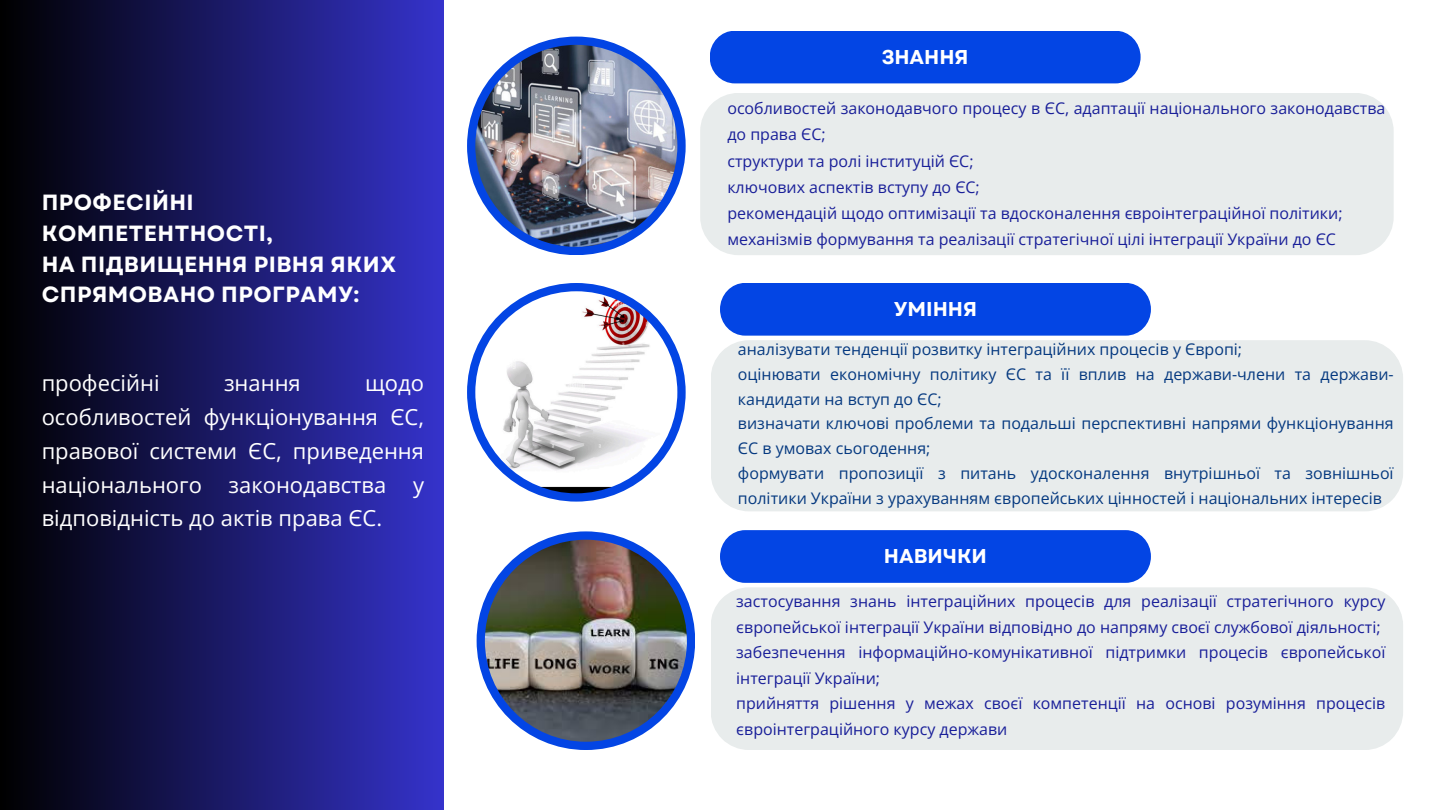
<style>
.page{position:relative;width:1440px;height:810px;background:#fff}
.page>*{position:absolute;margin:0;border:0;box-sizing:border-box;transform-origin:0 0}
.t1{font:22px/33.8px "Open Sans";color:#fff;text-align:justify}
.t2{font:700 22px/30.8px "Garet";letter-spacing:.02em;color:#fff}
.t3{font:700 20px "Garet";color:#fff}
.t4{font:16px/25.5px "Open Sans";color:#191f99}
.t5{font:16px/24.8px "Open Sans";color:#053980}
</style>
<div class="page">
<div style="left:0;top:0;width:443px;height:810px;background:linear-gradient(to right,#000,#3533cb)"></div>
<div style="left:467px;top:37px;width:219px;height:218px;background:#0345e4;border-radius:50%"></div>
<img style="left:475px;top:45px;width:202px;height:202px;border-radius:50%">
<div style="left:710px;top:31px;width:431px;height:52px;background:#0345e4;border-radius:26px"></div>
<div style="left:700px;top:93px;width:693px;height:162px;background:#e8ecec"></div>
<svg style="left:467px;top:283px;width:219px;height:219px;fill:#0345e4"></svg>
<div style="left:470px;top:286px;width:213px;height:213px;background:#0345e4;border-radius:50%"></div>
<img style="left:475px;top:291px;width:202px;height:202px;border-radius:50%">
<div style="left:720px;top:283px;width:431px;height:53px;background:#0345e4;border-radius:26px"></div>
<div style="left:711px;top:340px;width:692px;height:171px;background:#e8ecec"></div>
<div style="left:477px;top:531px;width:218px;height:219px;background:#0345e4;border-radius:50%"></div>
<img style="left:485px;top:540px;width:202px;height:202px;border-radius:50%">
<div style="left:720px;top:530px;width:431px;height:53px;background:#0345e4;border-radius:26px"></div>
<div style="left:711px;top:587px;width:692px;height:163px;background:#e8ecec"></div>
<p class="t2" style="left:42px;top:187px;width:356px">ПРОФЕСІЙНІ<br>КОМПЕТЕНТНОСТІ,<br>НА ПІДВИЩЕННЯ РІВНЯ ЯКИХ<br>СПРЯМОВАНО ПРОГРАМУ:</p>
<p class="t1" style="left:42px;top:366px;width:119px">професійні</p>
<p class="t1" style="left:224px;top:366px;width:78px">знання</p>
<p class="t1" style="left:42px;top:366px;width:384px;text-indent:324px">щодо особливостей функціонування ЄС, правової системи ЄС, приведення національного законодавства у відповідність до актів права ЄС.</p>
<h2 class="t3" style="left:882px;top:42px;width:88px">ЗНАННЯ</h2>
<p class="t4" style="left:727px;top:95px;width:660px;line-height:26.2px">особливостей законодавчого процесу в ЄС, адаптації національного законодавства до права ЄС;</p>
<p class="t4" style="left:727px;top:148px;width:248px">структури та ролі інституцій ЄС;</p>
<h1 class="t4" style="left:727px;top:174px;width:254px">ключових аспектів вступу до ЄС;</h1>
<p class="t4" style="left:727px;top:200px;width:617px">рекомендацій щодо оптимізації та вдосконалення євроінтеграційної політики;</p>
<p class="t4" style="left:727px;top:226px;width:610px">механізмів формування та реалізації стратегічної цілі інтеграції України до ЄС</p>
<h1 class="t3" style="left:894px;top:295px;width:85px">УМІННЯ</h1>
<p class="t5" style="left:738px;top:336px;width:506px">аналізувати тенденції розвитку інтеграційних процесів у Європі;</p>
<p class="t5" style="left:738px;top:361px;width:657px">оцінювати економічну політику ЄС та її вплив на держави-члени та держави&shy;кандидати на вступ до ЄС;</p>
<p class="t5" style="left:738px;top:411px;width:657px">визначати ключові проблеми та подальші перспективні напрями функціонування<br>ЄС в умовах сьогодення;</p>
<h1 class="t5" style="left:738px;top:460px;width:657px">формувати пропозиції з питань удосконалення внутрішньої та зовнішньої політики України з урахуванням європейських цінностей і національних інтересів</h1>
<p class="t3" style="left:884px;top:542px;width:105px">НАВИЧКИ</p>
<p class="t4" style="left:736px;top:588px;width:651px">застосування знань інтеграційних процесів для реалізації стратегічного курсу європейської інтеграції України відповідно до напряму своєї службової діяльності;</p>
<p class="t4" style="left:736px;top:639px;width:651px">забезпечення інформаційно-комунікативної підтримки процесів європейської інтеграції України;</p>
<p class="t4" style="left:736px;top:690px;width:651px">прийняття рішення у межах своєї компетенції на основі розуміння процесів євроінтеграційного курсу держави</p>
</div>
